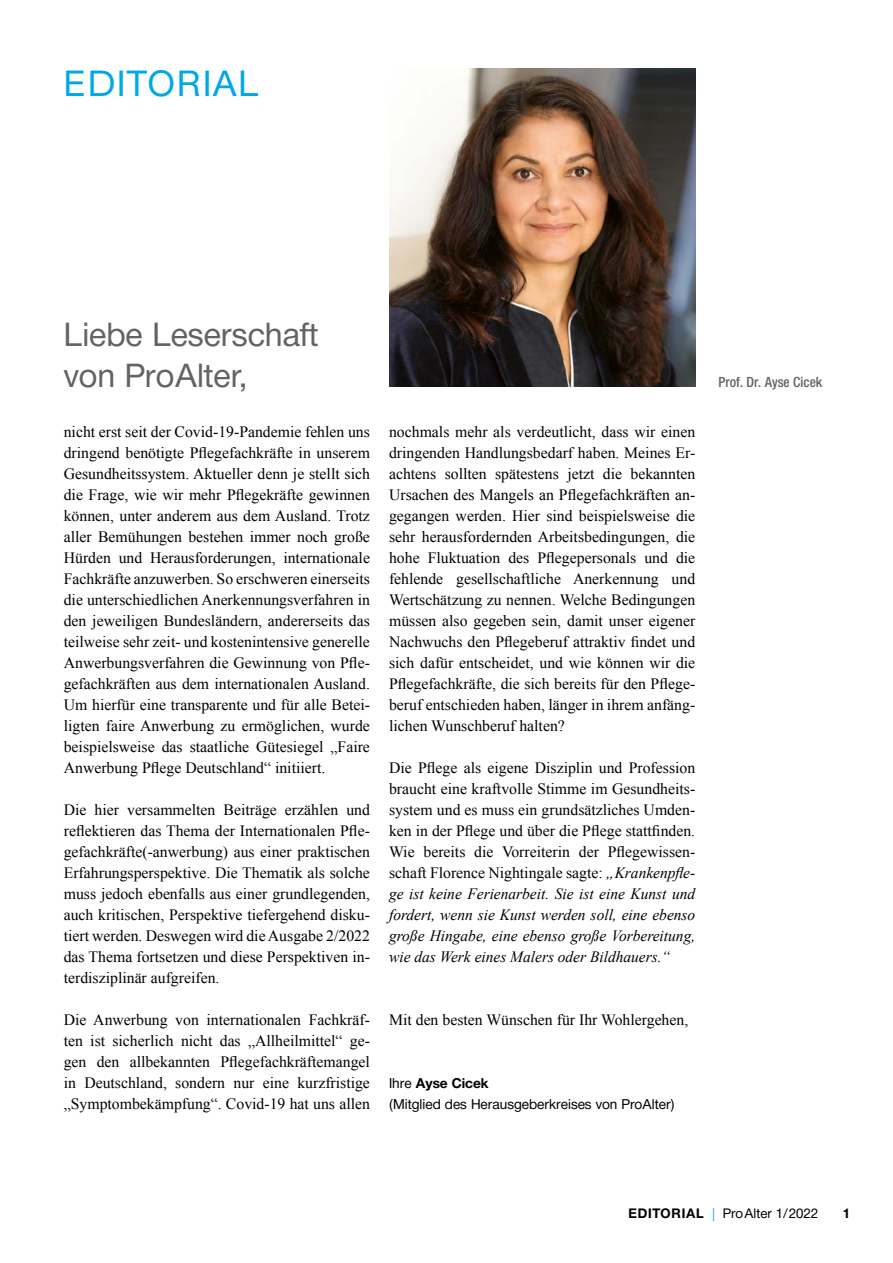
<style>
.page{position:relative;width:893px;height:1263px;background:#fff}
.page>*{position:absolute;margin:0;border:0;box-sizing:border-box;transform-origin:0 0}
.t1{font:36px "Neue Helvetica BQ";letter-spacing:.05em;color:#00a8e7}
.t2{font:33px/41.2px "Neue Helvetica BQ";color:#626463}
.t3{font:15.75px/21px "Times New Roman";color:#000;text-align:justify}
.t4{font:500 14.25px "Neue Helvetica Condensed BQ";color:#626463}
.t5{font:13.95px/21px "Neue Helvetica BQ";color:#000}
.t6{font:13.5px "Neue Helvetica BQ";color:#000}
.t7{font:700 13.5px "Neue Helvetica BQ";color:#000}
.s1{font-style:italic}
.s2{font-weight:700}
.s3{color:#00a1e5}
</style>
<div class="page">
<img style="left:389px;top:68px;width:307px;height:319px">
<h1 class="t1" style="left:64px;top:61px;width:196px">EDITORIAL</h1>
<h2 class="t2" style="left:64px;top:313px;width:256px">Liebe Leserschaft von ProAlter,</h2>
<p class="t3" style="left:64px;top:421px;width:308px">nicht erst seit der Covid-19-Pandemie fehlen uns dringend benötigte Pflegefachkräfte in unserem Gesundheitssystem. Aktueller denn je stellt sich die Frage, wie wir mehr Pflegekräfte gewinnen können, unter anderem aus dem Ausland. Trotz aller Bemühungen bestehen immer noch große Hürden und Herausforderungen, internationale Fachkräfte anzuwerben. So erschweren einerseits die unterschiedlichen Anerkennungsverfahren in den jeweiligen Bundesländern, andererseits das teilweise sehr zeit- und kostenintensive generelle Anwerbungsverfahren die Gewinnung von Pfle&shy;gefachkräften aus dem internationalen Ausland.<br>Um hierfür eine transparente und für alle Betei&shy;ligten faire Anwerbung zu ermöglichen, wurde beispielsweise das staatliche Gütesiegel „Faire Anwerbung Pflege Deutschland“ initiiert.</p>
<p class="t3" style="left:64px;top:799px;width:308px">Die hier versammelten Beiträge erzählen und reflektieren das Thema der Internationalen Pfle&shy;gefachkräfte(-anwerbung) aus einer praktischen Erfahrungsperspektive. Die Thematik als solche muss jedoch ebenfalls aus einer grundlegenden, auch kritischen, Perspektive tiefergehend disku&shy;tiert werden. Deswegen wird die Ausgabe 2/2022 das Thema fortsetzen und diese Perspektiven in&shy;terdisziplinär aufgreifen.</p>
<p class="t3" style="left:64px;top:1009px;width:308px">Die Anwerbung von internationalen Fachkräf&shy;ten ist sicherlich nicht das „Allheilmittel“ ge&shy;gen den allbekannten Pflegefachkräftemangel in Deutschland, sondern nur eine kurzfristige „Symptombekämpfung“. Covid-19 hat uns allen</p>
<p class="t3" style="left:389px;top:421px;width:308px">nochmals mehr als verdeutlicht, dass wir einen dringenden Handlungsbedarf haben. Meines Er&shy;achtens sollten spätestens jetzt die bekannten Ursachen des Mangels an Pflegefachkräften an&shy;gegangen werden. Hier sind beispielsweise die sehr herausfordernden Arbeitsbedingungen, die hohe Fluktuation des Pflegepersonals und die fehlende gesellschaftliche Anerkennung und Wertschätzung zu nennen. Welche Bedingungen müssen also gegeben sein, damit unser eigener Nachwuchs den Pflegeberuf attraktiv findet und sich dafür entscheidet, und wie können wir die Pflegefachkräfte, die sich bereits für den Pflege&shy;beruf entschieden haben, länger in ihrem anfäng&shy;lichen Wunschberuf halten?</p>
<p class="t3" style="left:389px;top:757px;width:308px">Die Pflege als eigene Disziplin und Profession braucht eine kraftvolle Stimme im Gesundheits&shy;system und es muss ein grundsätzliches Umden&shy;ken in der Pflege und über die Pflege stattfinden.<br>Wie bereits die Vorreiterin der Pflegewissen&shy;schaft Florence Nightingale sagte: <span class="s1">„Krankenpfle&shy;ge ist keine Ferienarbeit. Sie ist eine Kunst und fordert, wenn sie Kunst werden soll, eine ebenso große Hingabe, eine ebenso große Vorbereitung, wie das Werk eines Malers oder Bildhauers.“</span></p>
<p class="t3" style="left:389px;top:1009px;width:301px">Mit den besten Wünschen für Ihr Wohlergehen,</p>
<p class="t5" style="left:389px;top:1073px;width:287px">Ihre <span class="s2">Ayse Cicek<br></span>(Mitglied des Herausgeberkreises von ProAlter)</p>
<p class="t4" style="left:718px;top:373px;width:106px">Prof. Dr. Ayse Cicek</p>
<p class="t6" style="left:628px;top:1205px;width:191px"><span class="s2">EDITORIAL</span> <span class="s3">|</span> ProAlter 1/2022</p>
<p class="t7" style="left:843px;top:1205px;width:9px">1</p>
</div>
